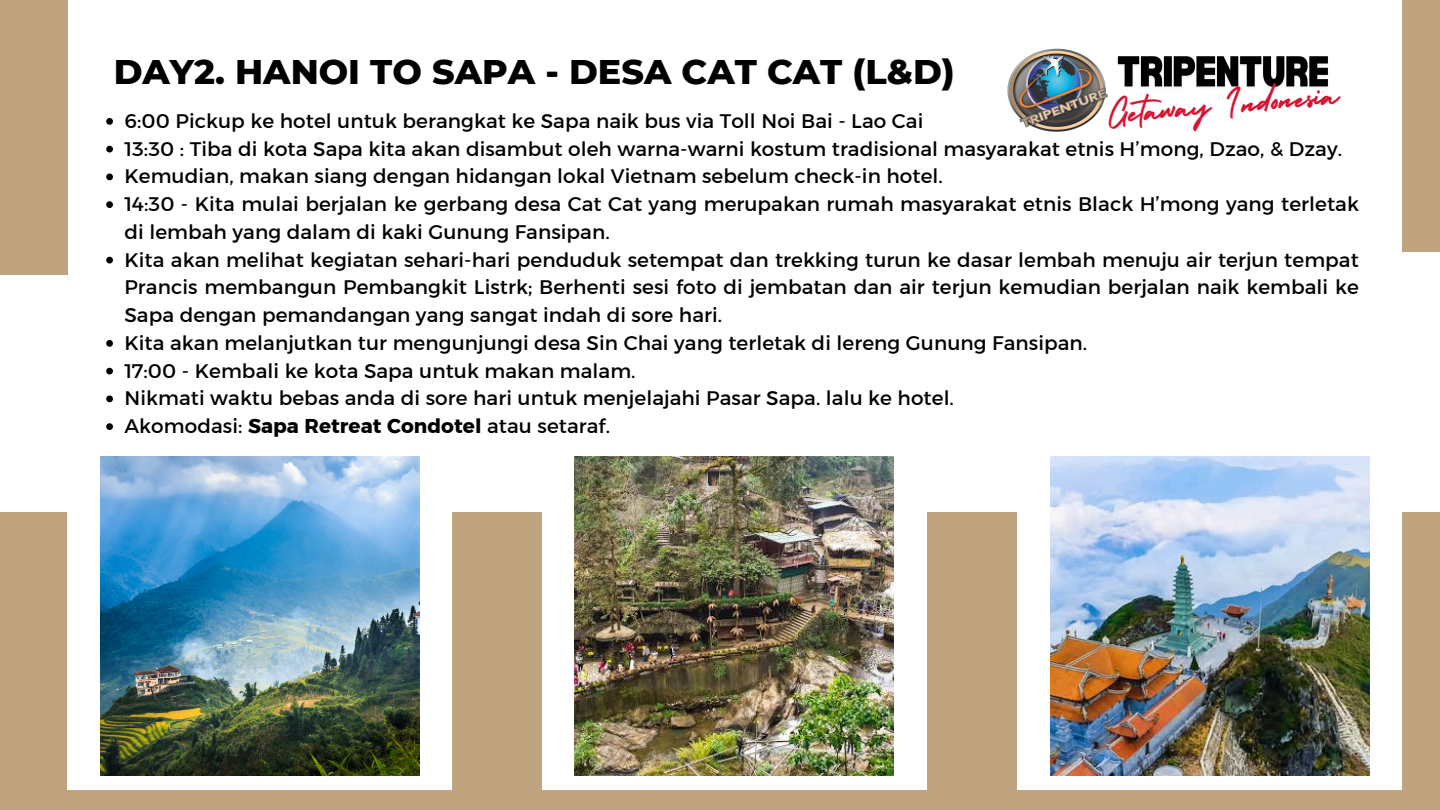
<style>
.page{position:relative;width:1440px;height:810px;background:#fff}
.page>*{position:absolute;margin:0;border:0;box-sizing:border-box;transform-origin:0 0}
.t1{font:41.1px "Holiday";color:#d91332}
.t2{font:800 34.9px "Montserrat";color:#000}
.t3{font:20px/27.8px "Kief Montaser Regular";letter-spacing:.005em;color:#000}
.s1{font-family:"Kief Montaser Bold"}
</style>
<div class="page">
<div style="left:0;top:0;width:67px;height:275px;background:#bfa47f"></div>
<div style="left:1402px;top:0;width:38px;height:251px;background:#bfa47f"></div>
<div style="left:0;top:513px;width:1440px;height:297px;background:#bfa47f"></div>
<div style="left:68px;top:405px;width:384px;height:385px;background:#fff"></div>
<div style="left:542px;top:405px;width:385px;height:385px;background:#fff"></div>
<div style="left:1017px;top:405px;width:385px;height:385px;background:#fff"></div>
<img style="left:574px;top:456px;width:319px;height:319px">
<img style="left:1050px;top:456px;width:319px;height:319px">
<img style="left:101px;top:456px;width:318px;height:319px">
<svg style="left:106px;top:118px;width:7px;height:7px"></svg>
<svg style="left:106px;top:146px;width:7px;height:6px"></svg>
<svg style="left:106px;top:174px;width:7px;height:6px"></svg>
<svg style="left:106px;top:201px;width:7px;height:7px"></svg>
<svg style="left:106px;top:257px;width:7px;height:7px"></svg>
<svg style="left:106px;top:340px;width:7px;height:7px"></svg>
<svg style="left:106px;top:368px;width:7px;height:6px"></svg>
<svg style="left:106px;top:396px;width:7px;height:6px"></svg>
<svg style="left:106px;top:423px;width:7px;height:7px"></svg>
<img style="left:1007px;top:48px;width:101px;height:84px">
<img style="left:1117px;top:56px;width:212px;height:32px">
<p class="t2" style="left:114px;top:50px;width:842px">DAY2. HANOI TO SAPA - DESA CAT CAT (L&amp;D)</p>
<p class="t3" style="left:124px;top:107px;width:800px">6:00 Pickup ke hotel untuk berangkat ke Sapa naik bus via Toll Noi Bai - Lao Cai</p>
<p class="t3" style="left:124px;top:134px;width:1219px">13:30 : Tiba di kota Sapa kita akan disambut oleh warna-warni kostum tradisional masyarakat etnis H’mong, Dzao, &amp; Dzay.</p>
<p class="t3" style="left:124px;top:162px;width:820px">Kemudian, makan siang dengan hidangan lokal Vietnam sebelum check-in hotel.</p>
<p class="t3" style="left:124px;top:190px;width:1236px">14:30 - Kita mulai berjalan ke gerbang desa Cat Cat yang merupakan rumah masyarakat etnis Black H’mong yang terletak di lembah yang dalam di kaki Gunung Fansipan.</p>
<p class="t3" style="left:124px;top:245px;width:1236px;text-align:justify">Kita akan melihat kegiatan sehari-hari penduduk setempat dan trekking turun ke dasar lembah menuju air terjun tempat Prancis membangun Pembangkit Listrk; Berhenti sesi foto di jembatan dan air terjun kemudian berjalan naik kembali ke Sapa dengan pemandangan yang sangat indah di sore hari.</p>
<p class="t3" style="left:124px;top:329px;width:964px">Kita akan melanjutkan tur mengunjungi desa Sin Chai yang terletak di lereng Gunung Fansipan.</p>
<p class="t3" style="left:124px;top:356px;width:513px">17:00 - Kembali ke kota Sapa untuk makan malam.</p>
<p class="t3" style="left:124px;top:384px;width:831px">Nikmati waktu bebas anda di sore hari untuk menjelajahi Pasar Sapa. lalu ke hotel.</p>
<p class="t3" style="left:124px;top:412px;width:487px">Akomodasi: <span class="s1">Sapa Retreat Condotel</span> atau setaraf.</p>
<p class="t1" style="left:1104px;top:83px;width:235px;rotate:-5deg">Getaway Indonesia</p>
</div>
